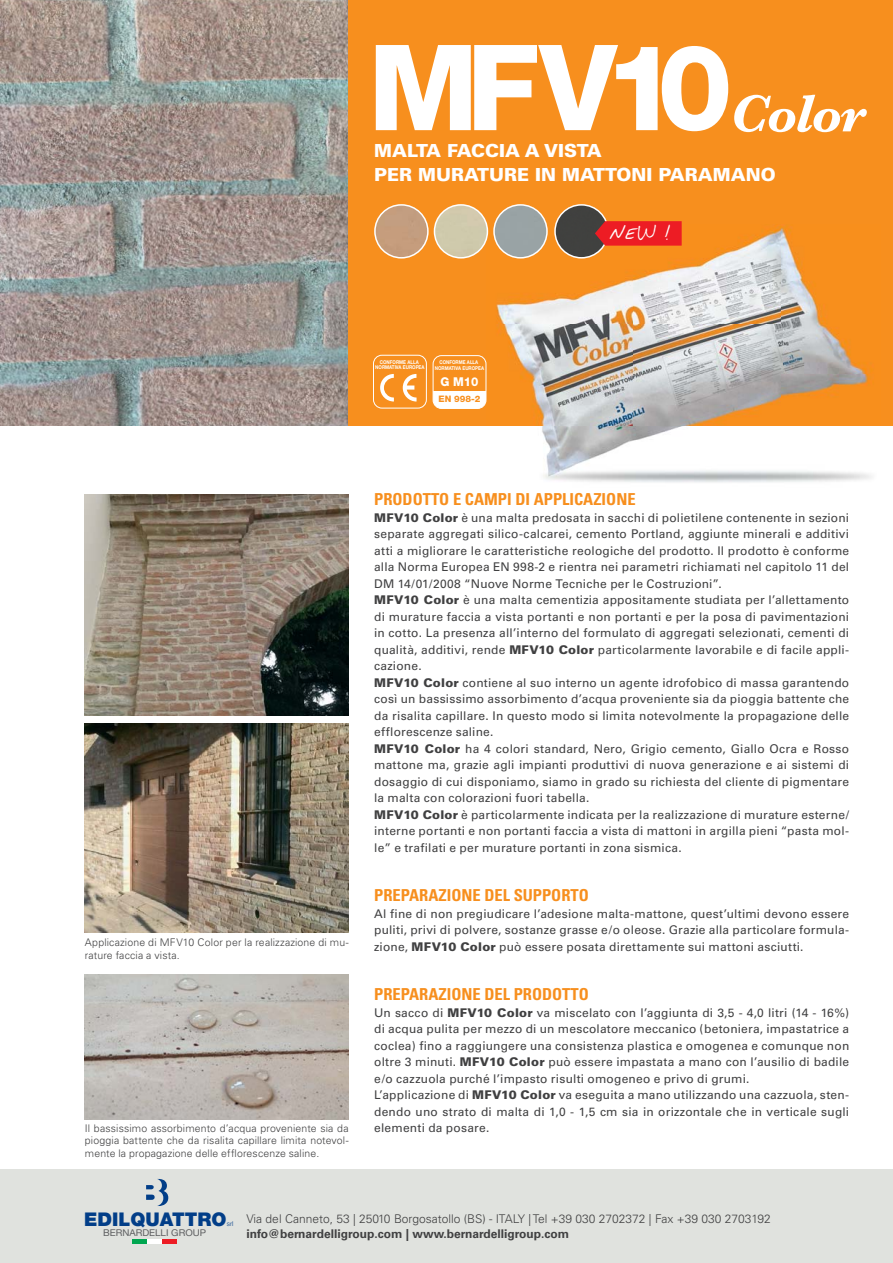
<style>
.page{position:relative;width:893px;height:1263px;background:#fff}
.page>*{position:absolute;margin:0;border:0;box-sizing:border-box;transform-origin:0 0}
.t1{font:900 18.9px "Helvetica Neue";color:#023e88}
.t2{font:900 18px/24px "Univers";color:#fff}
.t3{font:18px "Notepad";color:#fff}
.t4{font:700 condensed 16.5px "Univers LT Std";color:#f78f1e}
.t5{font:800 12.15px "Helvetica Neue";color:#fff;scale:.95 1}
.t6{font:12px/16.5px "Univers";letter-spacing:.015em;color:#404041}
.t7{font:300 12px "Univers";color:#404041}
.t8{font:700 12px "Univers";color:#404041}
.t9{font:300 10.5px/12.6px "Univers";letter-spacing:.015em;color:#404041}
.t10{font:9.3px "Helvetica Neue";color:#5e5f61;scale:1.04 1}
.t11{font:800 9px "Helvetica Neue";color:#f78f1e}
.t12{font:300 6.6px "Helvetica Neue";color:#023e88}
.t13{font:700 5.25px/5.2px "Helvetica Neue";color:#fff;text-align:center;scale:.85 1}
.s1{font-weight:900}
</style>
<div class="page">
<img style="left:0;top:0;width:348px;height:425px">
<div style="left:348px;top:0;width:544px;height:425px;background:#f78f1e"></div>
<img style="left:486px;top:224px;width:394px;height:259px">
<div style="left:0;top:1169px;width:892px;height:94px;background:#e0e2de"></div>
<svg style="left:146px;top:1179px;width:22px;height:27px"></svg>
<hr style="left:132px;top:1240px;width:15px;height:4px;background:#00a650">
<hr style="left:147px;top:1240px;width:15px;height:4px;background:#fff">
<hr style="left:162px;top:1240px;width:14px;height:4px;background:#ed1c24">
<div style="left:433px;top:391px;width:53px;height:17px;background:#fff"></div>
<div style="left:433px;top:355px;width:53px;height:54px;border:1px solid #fff;border-radius:8px"></div>
<svg style="left:376px;top:45px;width:352px;height:86px"></svg>
<svg style="left:734px;top:95px;width:132px;height:37px"></svg>
<div style="left:373px;top:355px;width:54px;height:54px;border:1px solid #fff;border-radius:8px"></div>
<svg style="left:380px;top:374px;width:14px;height:28px"></svg>
<svg style="left:403px;top:374px;width:13px;height:28px"></svg>
<div style="left:555px;top:205px;width:53px;height:53px;background:#40413f;border-radius:50%"></div>
<div style="left:554px;top:204px;width:54px;height:55px;border:2px solid #fff;border-radius:50%"></div>
<div style="left:494px;top:205px;width:53px;height:53px;background:#99a3a5;border-radius:50%"></div>
<div style="left:493px;top:204px;width:54px;height:55px;border:2px solid #fff;border-radius:50%"></div>
<div style="left:375px;top:205px;width:53px;height:53px;background:#c49d7d;border-radius:50%"></div>
<div style="left:374px;top:204px;width:54px;height:55px;border:2px solid #fff;border-radius:50%"></div>
<div style="left:434px;top:205px;width:53px;height:53px;background:#cfcaac;border-radius:50%"></div>
<div style="left:433px;top:204px;width:55px;height:55px;border:2px solid #fff;border-radius:50%"></div>
<svg style="left:595px;top:221px;width:86px;height:25px;background:#e32025"></svg>
<img style="left:85px;top:494px;width:263px;height:221px">
<img style="left:85px;top:724px;width:263px;height:208px">
<img style="left:85px;top:975px;width:263px;height:144px">
<h2 class="t2" style="left:374px;top:140px;width:403px">MALTA FACCIA A VISTA<br>PER MURATURE IN MATTONI PARAMANO</h2>
<h2 class="t3" style="left:609px;top:224px;width:62px">NEW|!</h2>
<p class="t13" style="left:375px;top:360px;width:59px">CONFORME ALLA<br>NORMATIVA EUROPEA</p>
<p class="t13" style="left:435px;top:360px;width:59px">CONFORME ALLA<br>NORMATIVA EUROPEA</p>
<p class="t5" style="left:440px;top:377px;width:41px">G M10</p>
<p class="t11" style="left:438px;top:395px;width:43px">EN 998-2</p>
<p class="t9" style="left:85px;top:937px;width:265px">Applicazione di MFV10 Color per la realizzazione di mu&shy;rature faccia a vista.</p>
<p class="t9" style="left:85px;top:1123px;width:265px;text-align:justify">Il bassissimo assorbimento d’acqua proveniente sia da pioggia battente che da risalita capillare limita notevol&shy;mente la propagazione delle efflorescenze saline.</p>
<h3 class="t4" style="left:374px;top:492px;width:263px">PRODOTTO E CAMPI DI APPLICAZIONE</h3>
<p class="t6" style="left:374px;top:510px;width:476px"><span class="s1">MFV10 Color</span> è una malta predosata in sacchi di polietilene contenente in sezioni separate aggregati silico-calcarei, cemento Portland, aggiunte minerali e additivi atti a migliorare le caratteristiche reologiche del prodotto. Il prodotto è conforme alla Norma Europea EN 998-2 e rientra nei parametri richiamati nel capitolo 11 del DM 14/01/2008 “Nuove Norme Tecniche per le Costruzioni”.<br><span class="s1">MFV10 Color</span> è una malta cementizia appositamente studiata per l’allettamento di murature faccia a vista portanti e non portanti e per la posa di pavimentazioni in cotto. La presenza all’interno del formulato di aggregati selezionati, cementi di qualità, additivi, rende <span class="s1">MFV10 Color</span> particolarmente lavorabile e di facile appli&shy;cazione.<br><span class="s1">MFV10 Color</span> contiene al suo interno un agente idrofobico di massa garantendo così un bassissimo assorbimento d’acqua proveniente sia da pioggia battente che da risalita capillare. In questo modo si limita notevolmente la propagazione delle efflorescenze saline.<br><span class="s1">MFV10 Color</span> ha 4 colori standard, Nero, Grigio cemento, Giallo Ocra e Rosso mattone ma, grazie agli impianti produttivi di nuova generazione e ai sistemi di dosaggio di cui disponiamo, siamo in grado su richiesta del cliente di pigmentare la malta con colorazioni fuori tabella.<br><span class="s1">MFV10 Color</span> è particolarmente indicata per la realizzazione di murature esterne/ interne portanti e non portanti faccia a vista di mattoni in argilla pieni “pasta mol&shy;le” e trafilati e per murature portanti in zona sismica.</p>
<h3 class="t4" style="left:374px;top:888px;width:216px">PREPARAZIONE DEL SUPPORTO</h3>
<p class="t6" style="left:374px;top:906px;width:476px;text-align:justify">Al fine di non pregiudicare l’adesione malta-mattone, quest’ultimi devono essere puliti, privi di polvere, sostanze grasse e/o oleose. Grazie alla particolare formula&shy;zione, <span class="s1">MFV10 Color</span> può essere posata direttamente sui mattoni asciutti.</p>
<h3 class="t4" style="left:374px;top:987px;width:216px">PREPARAZIONE DEL PRODOTTO</h3>
<p class="t6" style="left:374px;top:1005px;width:476px">Un sacco di <span class="s1">MFV10 Color</span> va miscelato con l’aggiunta di 3,5 - 4,0 litri (14 - 16%) di acqua pulita per mezzo di un mescolatore meccanico (betoniera, impastatrice a coclea) fino a raggiungere una consistenza plastica e omogenea e comunque non oltre 3 minuti. <span class="s1">MFV10 Color</span> può essere impastata a mano con l’ausilio di badile e/o cazzuola purché l’impasto risulti omogeneo e privo di grumi.<br>L’applicazione di <span class="s1">MFV10 Color</span> va eseguita a mano utilizzando una cazzuola, sten&shy;dendo uno strato di malta di 1,0 - 1,5 cm sia in orizzontale che in verticale sugli elementi da posare.</p>
<h1 class="t1" style="left:84px;top:1213px;width:144px">EDILQUATTRO</h1>
<p class="t12" style="left:227px;top:1222px;width:8px">srl</p>
<p class="t10" style="left:103px;top:1230px;width:101px">BERNARDELLI GROUP</p>
<p class="t7" style="left:246px;top:1214px;width:526px">Via del Canneto, 53 | 25010 Borgosatollo (BS) - ITALY | Tel +39 030 2702372 | Fax +39 030 2703192</p>
<p class="t8" style="left:246px;top:1229px;width:324px">info@bernardelligroup.com | www.bernardelligroup.com</p>
</div>
